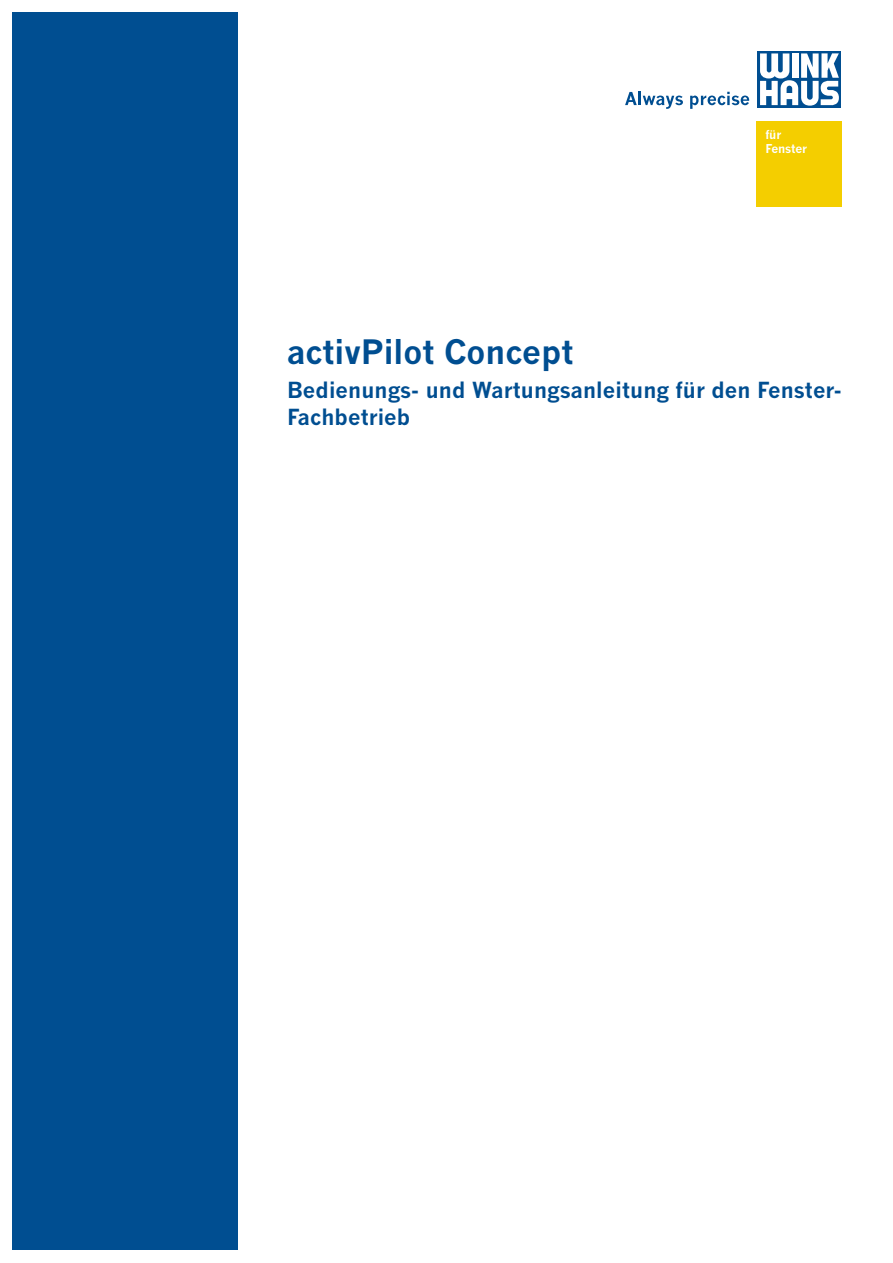
<style>
.page{position:relative;width:893px;height:1263px;background:#fff}
.page>*{position:absolute;margin:0;border:0;box-sizing:border-box;transform-origin:0 0}
.t1{font:700 33px "News Gothic MT Pro";color:#004e91}
.t2{font:700 21.75px/27px "News Gothic MT Pro";letter-spacing:.005em;color:#004e91}
.t3{font:700 12px/14.2px "News Gothic MT Pro";letter-spacing:-.01em;color:#fff}
</style>
<div class="page">
<div style="left:13px;top:13px;width:225px;height:1237px;background:#004e91"></div>
<div style="left:758px;top:51px;width:83px;height:57px;background:#004e91"></div>
<svg style="left:760px;top:53px;width:79px;height:53px"></svg>
<svg style="left:625px;top:92px;width:58px;height:17px"></svg>
<svg style="left:690px;top:92px;width:59px;height:17px"></svg>
<div style="left:757px;top:122px;width:85px;height:85px;background:#f4ce00"></div>
<p class="t3" style="left:765px;top:127px;width:43px">für<br>Fenster</p>
<h1 class="t1" style="left:287px;top:332px;width:288px">activPilot Concept</h1>
<p class="t2" style="left:287px;top:376px;width:556px">Bedienungs- und Wartungsanleitung für den Fenster-<br>Fachbetrieb</p>
</div>
